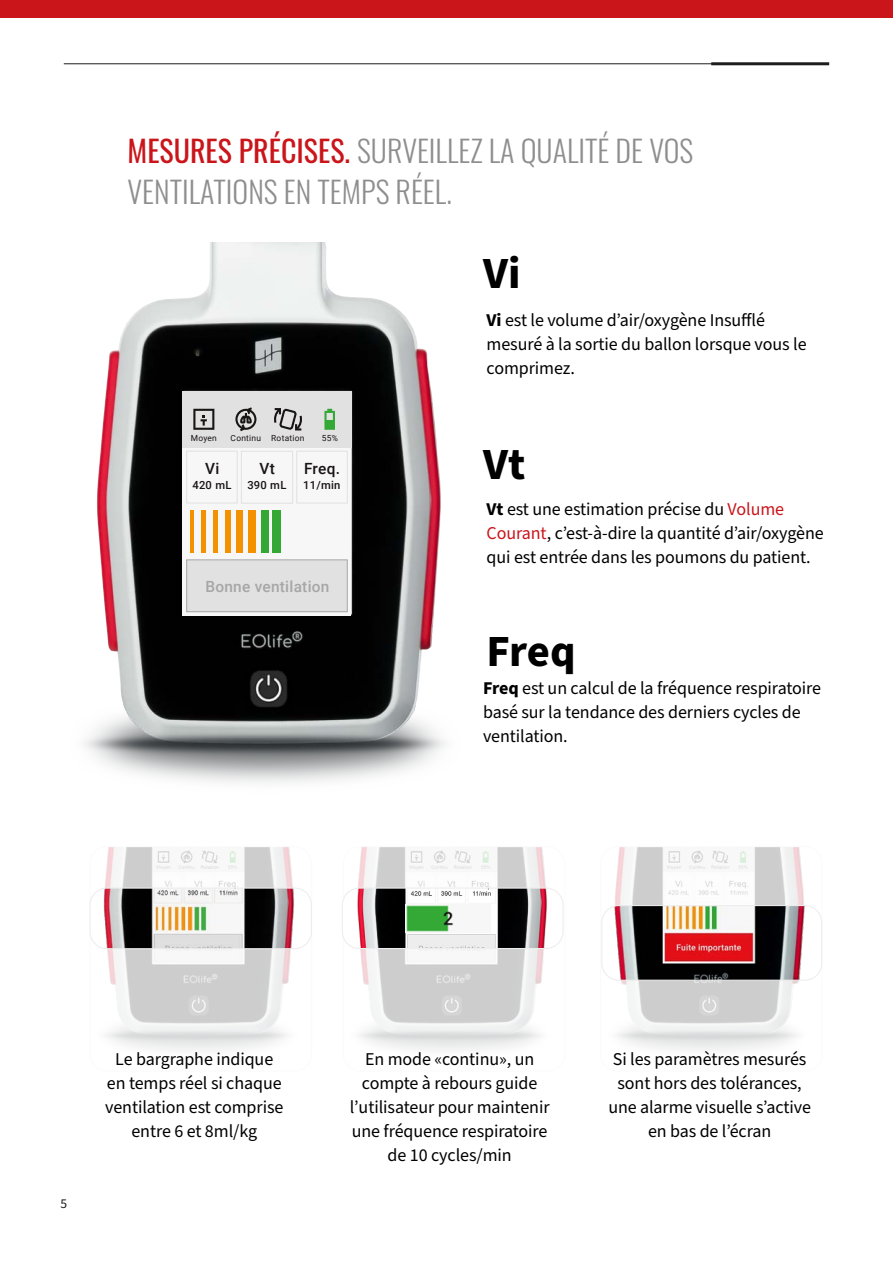
<style>
.page{position:relative;width:893px;height:1263px;background:#fff}
.page>*{position:absolute;margin:0;border:0;box-sizing:border-box;transform-origin:0 0}
.t1{font:700 44.55px "Source Sans Pro";color:#000}
.t2{font:300 30px/40.5px "Oswald";color:#8e8e8e}
.t3{font:18px/24px "Source Sans Pro";letter-spacing:-.005em;color:#000}
.t4{font:500 15.45px "Roboto";letter-spacing:.015em;color:#a5a6a5}
.t5{font:500 15.45px "Roboto";letter-spacing:.015em;color:#181416}
.t6{font:13.5px "Source Sans Pro";color:#1c1d1d}
.t7{font:500 11.25px "Roboto";letter-spacing:.025em;color:#181416}
.t8{font:8.4px "Roboto";letter-spacing:.03em;color:#181416}
.s1{font-weight:400;color:#ca151a}
.s2{font-weight:700}
.s3{color:#ca151a}
</style>
<div class="page">
<img style="left:84px;top:242px;width:361px;height:541px">
<div style="left:183px;top:447px;width:168px;height:169px;background:#f8f7f7"></div>
<div style="left:186px;top:451px;width:52px;height:52px;border:1px solid #e2e1e1"></div>
<div style="left:241px;top:451px;width:52px;height:52px;border:1px solid #e2e1e1"></div>
<div style="left:296px;top:451px;width:52px;height:52px;border:1px solid #e2e1e1"></div>
<div style="left:187px;top:560px;width:160px;height:52px;background:#e2e1e1"></div>
<div style="left:186px;top:559px;width:162px;height:53px;border:1px solid #a5a6a5"></div>
<div style="left:183px;top:391px;width:42px;height:56px;background:#e2e1e1"></div>
<svg style="left:193px;top:409px;width:21px;height:21px"></svg>
<div style="left:267px;top:391px;width:42px;height:56px;background:#e2e1e1"></div>
<svg style="left:274px;top:408px;width:28px;height:23px"></svg>
<div style="left:309px;top:391px;width:42px;height:56px;background:#e2e1e1"></div>
<svg style="left:324px;top:409px;width:11px;height:21px"></svg>
<div style="left:225px;top:391px;width:42px;height:56px;background:#e2e1e1"></div>
<svg style="left:235px;top:407px;width:21px;height:24px"></svg>
<hr style="left:190px;top:510px;width:3px;height:42px;background:#f39100">
<hr style="left:201px;top:510px;width:4px;height:42px;background:#f39100">
<div style="left:213px;top:510px;width:5px;height:42px;background:#f39100"></div>
<div style="left:225px;top:510px;width:6px;height:42px;background:#f39100"></div>
<div style="left:237px;top:510px;width:6px;height:42px;background:#f39100"></div>
<div style="left:249px;top:510px;width:7px;height:42px;background:#f39100"></div>
<div style="left:261px;top:510px;width:7px;height:42px;background:#33a835"></div>
<div style="left:273px;top:510px;width:8px;height:42px;background:#33a835"></div>
<img style="left:615px;top:848px;width:189px;height:202px">
<div style="left:600px;top:846px;width:223px;height:225px;border:1px solid #ededed;border-radius:17px"></div>
<img style="left:105px;top:848px;width:188px;height:202px">
<div style="left:89px;top:846px;width:223px;height:225px;border:1px solid #ededed;border-radius:17px"></div>
<img style="left:358px;top:848px;width:204px;height:202px">
<div style="left:343px;top:846px;width:222px;height:225px;border:1px solid #ededed;border-radius:17px"></div>
<img style="left:90px;top:888px;width:221px;height:61px">
<div style="left:89px;top:887px;width:223px;height:62px;border:1px solid #ededed;border-radius:17px"></div>
<img style="left:343px;top:888px;width:213px;height:60px">
<img style="left:406px;top:904px;width:85px;height:29px">
<div style="left:342px;top:887px;width:222px;height:62px;border:1px solid #ededed;border-radius:17px"></div>
<img style="left:603px;top:905px;width:219px;height:75px">
<div style="left:601px;top:905px;width:221px;height:76px;border:1px solid #ededed;border-radius:17px"></div>
<hr style="left:64px;top:64px;width:748px;height:1px;background:#1c1d1d">
<hr style="left:711px;top:62px;width:118px;height:3px;background:#1c1d1d">
<div style="left:0;top:0;width:893px;height:17px;background:#ca151a"></div>
<h2 class="t2" style="left:128px;top:128px;width:567px"><span class="s1">MESURES PRÉCISES.</span> SURVEILLEZ LA QUALITÉ DE VOS<br>VENTILATIONS EN TEMPS RÉEL.</h2>
<h1 class="t1" style="left:483px;top:243px;width:39px">Vi</h1>
<p class="t8" style="left:191px;top:432px;width:28px">Moyen</p>
<p class="t8" style="left:231px;top:432px;width:75px">Continu Rotation</p>
<p class="t8" style="left:322px;top:432px;width:18px">55%</p>
<p class="t5" style="left:205px;top:458px;width:16px">Vi</p>
<p class="t5" style="left:259px;top:458px;width:17px">Vt</p>
<p class="t5" style="left:304px;top:458px;width:37px">Freq.</p>
<p class="t7" style="left:192px;top:477px;width:41px">420 mL</p>
<p class="t7" style="left:247px;top:477px;width:41px">390 mL</p>
<p class="t7" style="left:303px;top:477px;width:39px">11/min</p>
<p class="t4" style="left:205px;top:575px;width:126px">Bonne ventilation</p>
<p class="t3" style="left:487px;top:308px;width:322px"><span class="s2">Vi</span> est le volume d’air/oxygène Insufflé mesuré à la sortie du ballon lorsque vous le comprimez.</p>
<h1 class="t1" style="left:483px;top:434px;width:44px">Vt</h1>
<p class="t3" style="left:487px;top:497px;width:339px"><span class="s2">Vt</span> est une estimation précise du <span class="s3">Volume<br>Courant</span>, c’est-à-dire la quantité d’air/oxygène qui est entrée dans les poumons du patient.</p>
<h1 class="t1" style="left:487px;top:621px;width:91px">Freq</h1>
<p class="t3" style="left:483px;top:676px;width:340px"><span class="s2">Freq</span> est un calcul de la fréquence respiratoire basé sur la tendance des derniers cycles de ventilation.</p>
<p class="t6" style="left:60px;top:1194px;width:8px">5</p>
<p class="t3" style="left:105px;top:1047px;width:180px;text-align:center">Le bargraphe indique en temps réel si chaque ventilation est comprise entre 6 et 8ml/kg</p>
<p class="t3" style="left:350px;top:1047px;width:201px;text-align:center">En mode «continu», un compte à rebours guide l’utilisateur pour maintenir une fréquence respiratoire de 10 cycles/min</p>
<p class="t3" style="left:608px;top:1047px;width:204px;text-align:center">Si les paramètres mesurés sont hors des tolérances, une alarme visuelle s’active en bas de l’écran</p>
</div>
